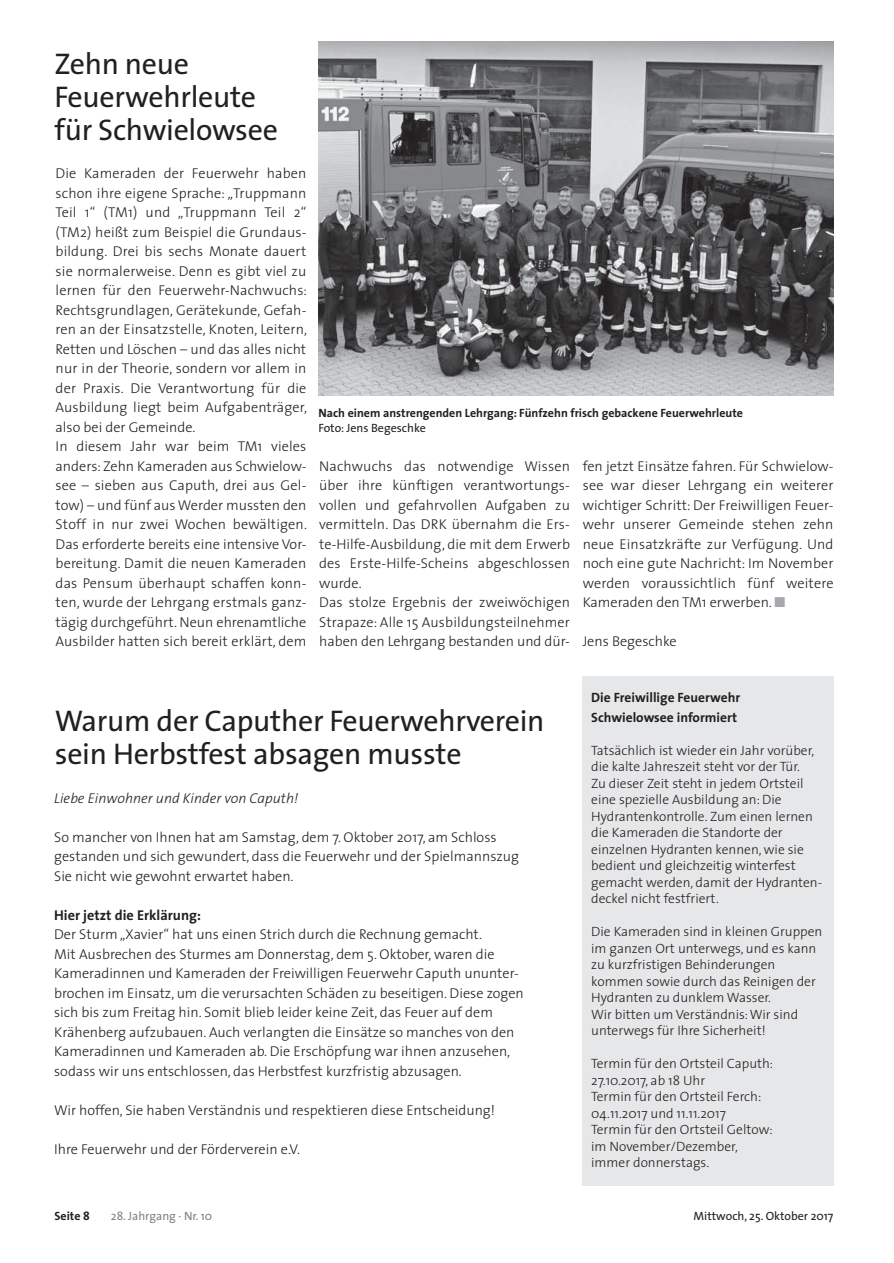
<style>
.page{position:relative;width:894px;height:1263px;background:#fff}
.page>*{position:absolute;margin:0;border:0;box-sizing:border-box;transform-origin:0 0}
.t1{font:30px/33px "The Sans";letter-spacing:-.01em;color:#231f20}
.t2{font:300 14.25px/19.5px "The Sans";color:#231f20}
.t3{font:italic 300 14.25px "The Sans";color:#231f20}
.t4{font:700 14.25px "The Sans";color:#231f20}
.t5{font:300 13.5px/16.5px "The Sans";color:#231f20}
.t6{font:700 13.5px/19.5px "The Sans";color:#231f20}
.t7{font:700 12px "The Sans";color:#231f20}
.t8{font:12px "The Sans";color:#231f20}
.t9{font:12px "The Sans";color:#808285}
</style>
<div class="page">
<div style="left:582px;top:676px;width:251px;height:509px;background:#e6e7e8"></div>
<img style="left:318px;top:42px;width:515px;height:353px">
<h1 class="t1" style="left:54px;top:51px;width:225px">Zehn neue<br>Feuerwehrleute für Schwielowsee</h1>
<p class="t2" style="left:56px;top:165px;width:253px">Die Kameraden der Feuerwehr haben schon ihre eigene Sprache: „Truppmann Teil 1“ (TM1) und „Truppmann Teil 2“ (TM2) heißt zum Beispiel die Grundaus&shy;bildung. Drei bis sechs Monate dauert sie normalerweise. Denn es gibt viel zu lernen für den Feuerwehr-Nachwuchs:<br>Rechtsgrundlagen, Gerätekunde, Gefah&shy;ren an der Einsatzstelle, Knoten, Leitern, Retten und Löschen – und das alles nicht nur in der Theorie, sondern vor allem in der Praxis. Die Verantwortung für die Ausbildung liegt beim Aufgabenträger, also bei der Gemeinde.<br>In diesem Jahr war beim TM1 vieles anders: Zehn Kameraden aus Schwielow&shy;see – sieben aus Caputh, drei aus Gel&shy;tow) – und fünf aus Werder mussten den Stoff in nur zwei Wochen bewältigen.<br>Das erforderte bereits eine intensive Vor&shy;bereitung. Damit die neuen Kameraden das Pensum überhaupt schaffen konn&shy;ten, wurde der Lehrgang erstmals ganz&shy;tägig durchgeführt. Neun ehrenamtliche Ausbilder hatten sich bereit erklärt, dem</p>
<p class="t7" style="left:318px;top:407px;width:426px">Nach einem anstrengenden Lehrgang: Fünfzehn frisch gebackene Feuerwehrleute</p>
<p class="t8" style="left:318px;top:423px;width:109px">Foto: Jens Begeschke</p>
<p class="t2" style="left:319px;top:457px;width:252px">Nachwuchs das notwendige Wissen über ihre künftigen verantwortungs&shy;vollen und gefahrvollen Aufgaben zu vermitteln. Das DRK übernahm die Ers&shy;te-Hilfe-Ausbildung, die mit dem Erwerb des Erste-Hilfe-Scheins abgeschlossen wurde.<br>Das stolze Ergebnis der zweiwöchigen Strapaze: Alle 15 Ausbildungsteilnehmer haben den Lehrgang bestanden und dür-</p>
<p class="t2" style="left:582px;top:457px;width:252px;text-align:justify">fen jetzt Einsätze fahren. Für Schwielow&shy;see war dieser Lehrgang ein weiterer wichtiger Schritt: Der Freiwilligen Feuer&shy;wehr unserer Gemeinde stehen zehn neue Einsatzkräfte zur Verfügung. Und noch eine gute Nachricht: Im November werden voraussichtlich fünf weitere Kameraden den TM1 erwerben.</p>
<p class="t2" style="left:582px;top:633px;width:95px">Jens Begeschke</p>
<h1 class="t1" style="left:55px;top:707px;width:491px">Warum der Caputher Feuerwehrverein sein Herbstfest absagen musste</h1>
<p class="t3" style="left:54px;top:792px;width:245px">Liebe Einwohner und Kinder von Caputh!</p>
<p class="t2" style="left:54px;top:828px;width:466px">So mancher von Ihnen hat am Samstag, dem 7. Oktober 2017, am Schloss gestanden und sich gewundert, dass die Feuerwehr und der Spielmannszug<br>Sie nicht wie gewohnt erwartet haben.</p>
<p class="t4" style="left:54px;top:907px;width:148px">Hier jetzt die Erklärung:</p>
<p class="t2" style="left:54px;top:925px;width:471px">Der Sturm „Xavier“ hat uns einen Strich durch die Rechnung gemacht.<br>Mit Ausbrechen des Sturmes am Donnerstag, dem 5. Oktober, waren die Kameradinnen und Kameraden der Freiwilligen Feuerwehr Caputh ununter - brochen im Einsatz, um die verursachten Schäden zu beseitigen. Diese zogen sich bis zum Freitag hin. Somit blieb leider keine Zeit, das Feuer auf dem Krähenberg aufzubauen. Auch verlangten die Einsätze so manches von den Kameradinnen und Kameraden ab. Die Erschöpfung war ihnen anzusehen, sodass wir uns entschlossen, das Herbstfest kurzfristig abzusagen.</p>
<p class="t2" style="left:54px;top:1101px;width:442px">Wir hoffen, Sie haben Verständnis und respektieren diese Entscheidung!</p>
<p class="t2" style="left:54px;top:1140px;width:247px">Ihre Feuerwehr und der Förderverein e.V.</p>
<p class="t6" style="left:591px;top:688px;width:150px">Die Freiwillige Feuerwehr<br>Schwielowsee informiert</p>
<p class="t5" style="left:591px;top:743px;width:232px">Tatsächlich ist wieder ein Jahr vorüber, die kalte Jahreszeit steht vor der Tür.<br>Zu dieser Zeit steht in jedem Ortsteil eine spezielle Ausbildung an: Die Hydrantenkontrolle. Zum einen lernen die Kameraden die Standorte der einzelnen Hydranten kennen, wie sie bedient und gleichzeitig winterfest gemacht werden, damit der Hydranten&shy;deckel nicht festfriert.</p>
<p class="t5" style="left:591px;top:924px;width:232px">Die Kameraden sind in kleinen Gruppen im ganzen Ort unterwegs, und es kann zu kurzfristigen Behinderungen kommen sowie durch das Reinigen der Hydranten zu dunklem Wasser.<br>Wir bitten um Verständnis: Wir sind unterwegs für Ihre Sicherheit!</p>
<p class="t5" style="left:591px;top:1056px;width:183px">Termin für den Ortsteil Caputh:<br>27.10.2017, ab 18 Uhr<br>Termin für den Ortsteil Ferch:<br>04.11.2017 und 11.11.2017<br>Termin für den Ortsteil Geltow: im November/Dezember, immer donnerstags.</p>
<p class="t7" style="left:54px;top:1210px;width:37px">Seite 8</p>
<p class="t9" style="left:111px;top:1211px;width:103px">28. Jahrgang · Nr. 10</p>
<p class="t8" style="left:693px;top:1211px;width:141px">Mittwoch, 25. Oktober 2017</p>
</div>
